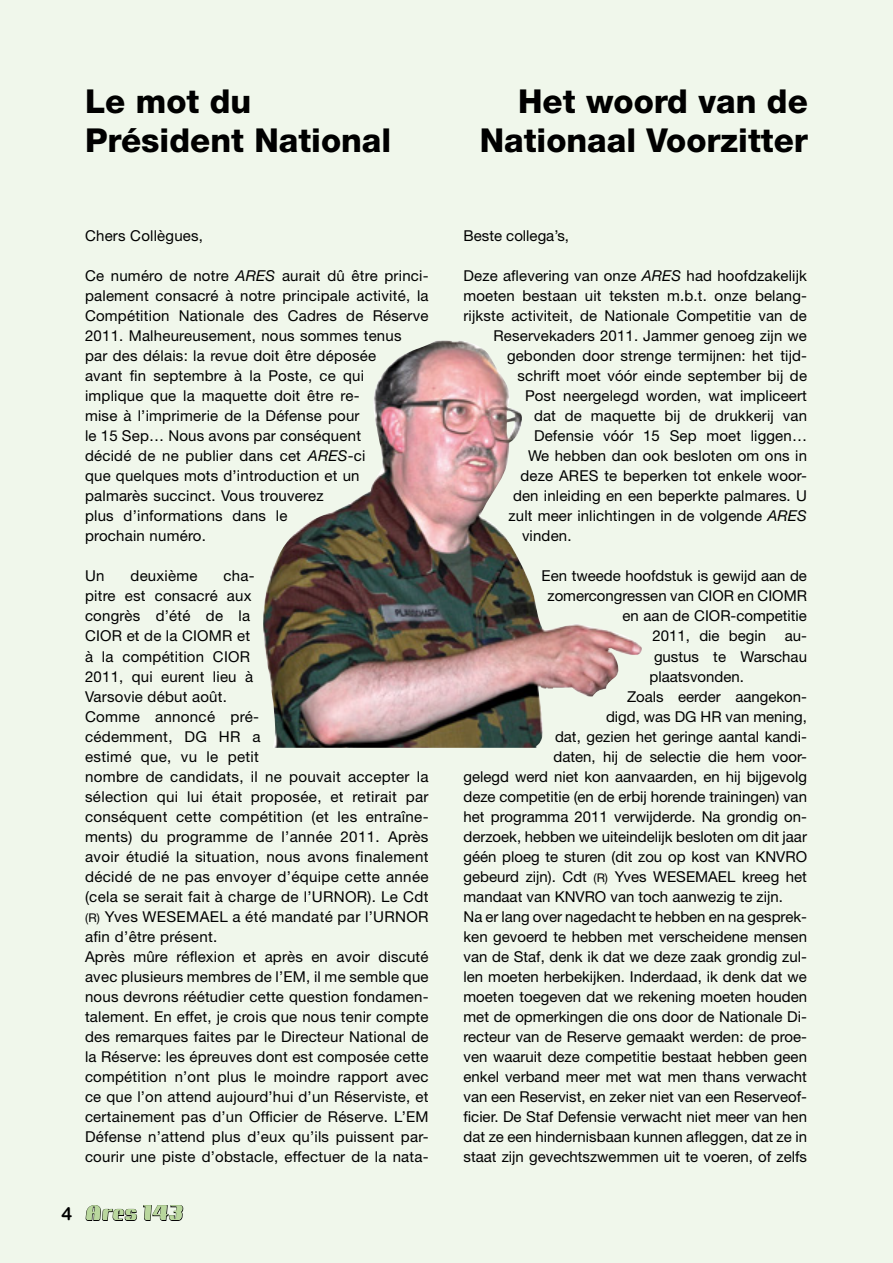
<style>
.page{position:relative;width:893px;height:1263px;background:#f0f7eb}
.page>*{position:absolute;margin:0;border:0;box-sizing:border-box;transform-origin:0 0}
.t1{font:800 33px/39.6px "Helvetica Neue LT Std";color:#000;text-align:right}
.t2{font:800 18px "Camellia";color:#b9d79d}
.t3{font:15px/20.1px "Helvetica Neue LT Std";letter-spacing:.01em;color:#000}
.s1{font-style:italic}
.s2{font-size:12px}
.s3{font-family:"Arial Rounded MT Bold";font-weight:400;color:#000}
</style>
<div class="page">
<svg style="left:85px;top:1205px;width:52px;height:16px"></svg>
<svg style="left:143px;top:1205px;width:41px;height:16px"></svg>
<img style="left:263px;top:340px;width:379px;height:408px">
<h1 class="t1" style="left:85px;top:81px;width:308px;text-align:left">Le mot du<br>Président National</h1>
<p class="t3" style="left:85px;top:225px;width:120px">Chers Collègues,</p>
<p class="t3" style="left:85px;top:265px;width:345px">Ce numéro de notre <span class="s1">ARES</span> aurait dû être princi&shy;palement consacré à notre principale activité, la Compétition Nationale des Cadres de Réserve 2011. Malheureusement, nous sommes tenus<br>par des délais: la revue doit être déposée<br>avant fin septembre à la Poste, ce qui<br>implique que la maquette doit être re-<br>mise à l’imprimerie de la Défense pour<br>le 15 Sep… Nous avons par conséquent<br>décidé de ne publier dans cet <span class="s1">ARES</span>-ci<br>que quelques mots d’introduction et un<br>palmarès succinct. Vous trouverez<br>plus d’informations dans le<br>prochain numéro.</p>
<p class="t3" style="left:85px;top:566px;width:21px">Un</p>
<p class="t3" style="left:131px;top:566px;width:68px">deuxième</p>
<p class="t3" style="left:85px;top:566px;width:345px;text-indent:139px">cha-<br>pitre est consacré aux<br>congrès d’été de la<br>CIOR et de la CIOMR et<br>à la compétition CIOR<br>2011, qui eurent lieu à<br>Varsovie début août.<br>Comme annoncé pré-<br>cédemment, DG HR a<br>estimé que, vu le petit<br>nombre de candidats, il ne pouvait accepter la sélection qui lui était proposée, et retirait par conséquent cette compétition (et les entraîne&shy;ments) du programme de l’année 2011. Après avoir étudié la situation, nous avons finalement décidé de ne pas envoyer d’équipe cette année (cela se serait fait à charge de l’URNOR). Le Cdt <span class="s2">(R)</span> Yves WESEMAEL a été mandaté par l’URNOR afin d’être présent.<br>Après mûre réflexion et après en avoir discuté avec plusieurs membres de l’EM, il me semble que nous devrons réétudier cette question fondamen&shy;talement. En effet, je crois que nous tenir compte des remarques faites par le Directeur National de la Réserve: les épreuves dont est composée cette compétition n’ont plus le moindre rapport avec ce que l’on attend aujourd’hui d’un Réserviste, et certainement pas d’un Officier de Réserve. L’EM Défense n’attend plus d’eux qu’ils puissent par&shy;courir une piste d’obstacle, effectuer de la nata-</p>
<p class="t2" style="left:62px;top:1204px;width:124px"><span class="s3">4</span> Ares 143</p>
<h1 class="t1" style="left:480px;top:81px;width:330px">Het woord van de<br>Nationaal Voorzitter</h1>
<p class="t3" style="left:463px;top:225px;width:107px">Beste collega’s,</p>
<p class="t3" style="left:463px;top:265px;width:345px">Deze aflevering van onze <span class="s1">ARES</span> had hoofdzakelijk</p>
<p class="t3" style="left:463px;top:285px;width:345px">moeten bestaan uit teksten m.b.t. onze belang-</p>
<p class="t3" style="left:463px;top:305px;width:345px">rijkste activiteit, de Nationale Competitie van de</p>
<p class="t3" style="left:493px;top:325px;width:315px">Reservekaders 2011. Jammer genoeg zijn we</p>
<p class="t3" style="left:507px;top:345px;width:302px">gebonden door strenge termijnen: het tijd-</p>
<p class="t3" style="left:517px;top:365px;width:291px">schrift moet vóór einde september bij de</p>
<p class="t3" style="left:525px;top:386px;width:283px">Post neergelegd worden, wat impliceert</p>
<p class="t3" style="left:534px;top:406px;width:275px">dat de maquette bij de drukkerij van</p>
<p class="t3" style="left:534px;top:426px;width:274px">Defensie vóór 15 Sep moet liggen…</p>
<p class="t3" style="left:528px;top:446px;width:281px">We hebben dan ook besloten om ons in</p>
<p class="t3" style="left:520px;top:466px;width:288px">deze ARES te beperken tot enkele woor-</p>
<p class="t3" style="left:513px;top:486px;width:295px">den inleiding en een beperkte palmares. U</p>
<p class="t3" style="left:508px;top:506px;width:300px">zult meer inlichtingen in de volgende <span class="s1">ARES</span></p>
<p class="t3" style="left:522px;top:526px;width:51px">vinden.</p>
<p class="t3" style="left:541px;top:566px;width:267px">Een tweede hoofdstuk is gewijd aan de</p>
<p class="t3" style="left:547px;top:586px;width:261px">zomercongressen van CIOR en CIOMR</p>
<p class="t3" style="left:622px;top:606px;width:186px">en aan de CIOR-competitie</p>
<p class="t3" style="left:652px;top:626px;width:156px">2011, die begin au-</p>
<p class="t3" style="left:654px;top:646px;width:154px">gustus te Warschau</p>
<p class="t3" style="left:649px;top:666px;width:96px">plaatsvonden.</p>
<p class="t3" style="left:627px;top:686px;width:182px">Zoals eerder aangekon-</p>
<p class="t3" style="left:606px;top:706px;width:202px">digd, was DG HR van mening,</p>
<p class="t3" style="left:555px;top:726px;width:253px">dat, gezien het geringe aantal kandi-</p>
<p class="t3" style="left:553px;top:746px;width:255px">daten, hij de selectie die hem voor-</p>
<p class="t3" style="left:463px;top:766px;width:345px">gelegd werd niet kon aanvaarden, en hij bijgevolg</p>
<p class="t3" style="left:463px;top:786px;width:345px">deze competitie (en de erbij horende trainingen) van</p>
<p class="t3" style="left:463px;top:806px;width:345px">het programma 2011 verwijderde. Na grondig on-</p>
<p class="t3" style="left:463px;top:826px;width:345px">derzoek, hebben we uiteindelijk besloten om dit jaar</p>
<p class="t3" style="left:463px;top:846px;width:345px">géén ploeg te sturen (dit zou op kost van KNVRO</p>
<p class="t3" style="left:463px;top:866px;width:345px">gebeurd zijn). Cdt <span class="s2">(R)</span> Yves WESEMAEL kreeg het</p>
<p class="t3" style="left:463px;top:886px;width:321px">mandaat van KNVRO van toch aanwezig te zijn.</p>
<p class="t3" style="left:463px;top:906px;width:345px">Na er lang over nagedacht te hebben en na gesprek-</p>
<p class="t3" style="left:463px;top:926px;width:345px">ken gevoerd te hebben met verscheidene mensen</p>
<p class="t3" style="left:463px;top:946px;width:345px">van de Staf, denk ik dat we deze zaak grondig zul-</p>
<p class="t3" style="left:463px;top:966px;width:345px">len moeten herbekijken. Inderdaad, ik denk dat we</p>
<p class="t3" style="left:463px;top:986px;width:345px">moeten toegeven dat we rekening moeten houden</p>
<p class="t3" style="left:463px;top:1006px;width:345px">met de opmerkingen die ons door de Nationale Di-</p>
<p class="t3" style="left:463px;top:1026px;width:345px">recteur van de Reserve gemaakt werden: de proe-</p>
<p class="t3" style="left:463px;top:1046px;width:345px">ven waaruit deze competitie bestaat hebben geen</p>
<p class="t3" style="left:463px;top:1066px;width:345px">enkel verband meer met wat men thans verwacht</p>
<p class="t3" style="left:463px;top:1086px;width:345px">van een Reservist, en zeker niet van een Reserveof-</p>
<p class="t3" style="left:463px;top:1106px;width:345px">ficier. De Staf Defensie verwacht niet meer van hen</p>
<p class="t3" style="left:463px;top:1126px;width:345px">dat ze een hindernisbaan kunnen afleggen, dat ze in</p>
<p class="t3" style="left:463px;top:1146px;width:345px">staat zijn gevechtszwemmen uit te voeren, of zelfs</p>
</div>
